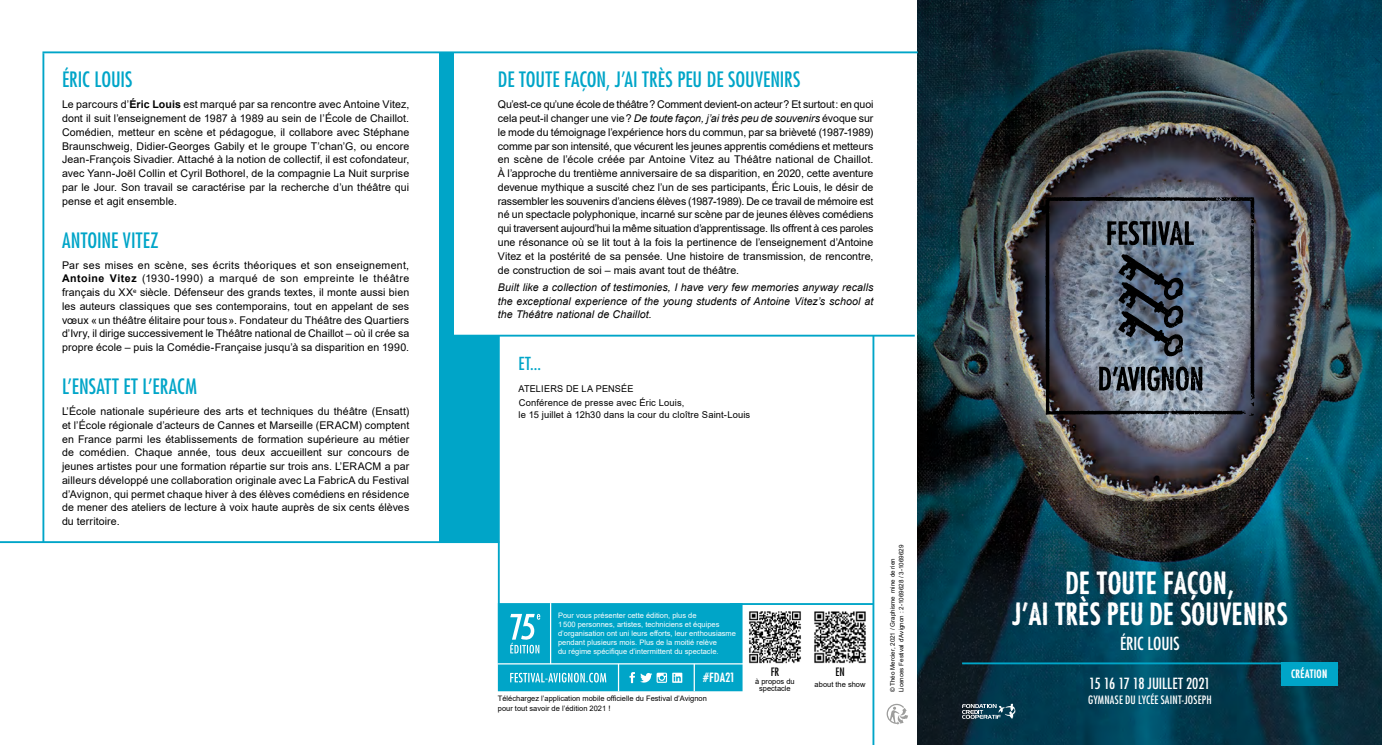
<style>
.page{position:relative;width:1382px;height:745px;background:#fff}
.page>*{position:absolute;margin:0;border:0;box-sizing:border-box;transform-origin:0 0}
.t1{font:30px/31.2px "Futur Avignon CAP";color:#fff;text-align:center}
.t2{font:condensed 20.62px "Futura LT";color:#00a5c8}
.t3{font:condensed 17.5px "Futura LT";color:#fff}
.t4{font:condensed 17.5px "Futura LT";color:#00a5c8}
.t5{font:condensed 15px "Futura LT";letter-spacing:-.01em;color:#fff}
.t6{font:12.5px "Futur Avignon CAP";color:#fff}
.t7{font:11.38px "Futur Avignon CAP";letter-spacing:.01em;color:#fff}
.t8{font:condensed 11.25px "Futura LT";letter-spacing:.015em;color:#fff}
.t9{font:500 condensed 11.25px "Futura LT Pro";color:#000}
.t10{font:10.62px/13.8px "Arial";letter-spacing:.01em;color:#000;text-align:justify}
.t11{font:italic 10.62px/13.8px "Arial";letter-spacing:.01em;color:#000;text-align:justify}
.t12{font:9.38px/14.8px "Arial";letter-spacing:.015em;color:#000}
.t13{font:7.5px/8.8px "Arial";color:#fff}
.t14{font:7.5px/10px "Arial";color:#000}
.t15{font:6.25px/8.8px "Arial";color:#000}
.s1{font-weight:700}
.s2{font-style:italic}
</style>
<div class="page">
<svg style="left:887px;top:703px;width:21px;height:21px"></svg>
<svg style="left:498px;top:603px;width:244px;height:88px;background:#11abcb"></svg>
<img style="left:918px;top:0;width:464px;height:744px">
<svg style="left:1045px;top:197px;width:210px;height:218px;background:#616a78"></svg>
<svg style="left:1215px;top:197px;width:16px;height:4px"></svg>
<svg style="left:1251px;top:219px;width:4px;height:7px"></svg>
<svg style="left:1243px;top:394px;width:11px;height:21px"></svg>
<svg style="left:962px;top:703px;width:54px;height:15px"></svg>
<hr style="left:42px;top:51px;width:876px;height:2px;background:#00a5c8">
<hr style="left:0;top:541px;width:499px;height:1px;background:#00a5c8">
<hr style="left:498px;top:335px;width:2px;height:327px;background:#00a5c8">
<hr style="left:42px;top:53px;width:2px;height:489px;background:#00a5c8">
<div style="left:440px;top:53px;width:14px;height:489px;background:#00a5c8"></div>
<hr style="left:962px;top:662px;width:376px;height:2px;background:#00a5c8">
<hr style="left:872px;top:335px;width:2px;height:409px;background:#00a5c8">
<hr style="left:730px;top:602px;width:143px;height:2px;background:#00a5c8">
<hr style="left:440px;top:334px;width:475px;height:2px;background:#00a5c8">
<div style="left:1281px;top:662px;width:57px;height:23px;background:#00a5c8"></div>
<img style="left:749px;top:611px;width:52px;height:51px">
<img style="left:814px;top:611px;width:52px;height:51px">
<div style="left:445px;top:335px;width:53px;height:206px;background:#00a5c8"></div>
<h2 class="t2" style="left:62px;top:67px;width:72px">ÉRIC LOUIS</h2>
<p class="t10" style="left:62px;top:98px;width:349px">Le parcours d’<span class="s1">Éric Louis</span> est marqué par sa rencontre avec Antoine Vitez, dont il suit l’enseignement de 1987 à 1989 au sein de l’École de Chaillot.<br>Comédien, metteur en scène et pédagogue, il collabore avec Stéphane Braunschweig, Didier-Georges Gabily et le groupe T’chan’G, ou encore Jean-François Sivadier. Attaché à la notion de collectif, il est cofondateur, avec Yann-Joël Collin et Cyril Bothorel, de la compagnie La Nuit surprise par le Jour. Son travail se caractérise par la recherche d’un théâtre qui pense et agit ensemble.</p>
<h2 class="t2" style="left:62px;top:227px;width:98px">ANTOINE VITEZ</h2>
<p class="t10" style="left:62px;top:258px;width:349px">Par ses mises en scène, ses écrits théoriques et son enseignement, <span class="s1">Antoine Vitez</span> (1930-1990) a marqué de son empreinte le théâtre français du XX<sup>e</sup> siècle. Défenseur des grands textes, il monte aussi bien les auteurs classiques que ses contemporains, tout en appelant de ses vœux «un théâtre élitaire pour tous». Fondateur du Théâtre des Quartiers d’Ivry, il dirige successivement le Théâtre national de Chaillot – où il crée sa propre école – puis la Comédie-Française jusqu’à sa disparition en 1990.</p>
<h2 class="t2" style="left:62px;top:374px;width:136px">L’ENSATT ET L’ERACM</h2>
<p class="t10" style="left:62px;top:404px;width:349px">L’École nationale supérieure des arts et techniques du théâtre (Ensatt) et l’École régionale d’acteurs de Cannes et Marseille (ERACM) comptent en France parmi les établissements de formation supérieure au métier de comédien. Chaque année, tous deux accueillent sur concours de jeunes artistes pour une formation répartie sur trois ans. L’ERACM a par ailleurs développé une collaboration originale avec La FabricA du Festival d’Avignon, qui permet chaque hiver à des élèves comédiens en résidence de mener des ateliers de lecture à voix haute auprès de six cents élèves du territoire.</p>
<h2 class="t2" style="left:498px;top:67px;width:304px">DE TOUTE FAÇON, J’AI TRÈS PEU DE SOUVENIRS</h2>
<p class="t10" style="left:498px;top:98px;width:377px">Qu’est-ce qu’une école de théâtre? Comment devient-on acteur? Et surtout: en quoi cela peut-il changer une vie? <span class="s2">De toute façon, j’ai très peu de souvenirs</span> évoque sur le mode du témoignage l’expérience hors du commun, par sa brièveté (1987-1989) comme par son intensité, que vécurent les jeunes apprentis comédiens et metteurs en scène de l’école créée par Antoine Vitez au Théâtre national de Chaillot.<br>À l’approche du trentième anniversaire de sa disparition, en 2020, cette aventure devenue mythique a suscité chez l’un de ses participants, Éric Louis, le désir de rassembler les souvenirs d’anciens élèves (1987-1989). De ce travail de mémoire est né un spectacle polyphonique, incarné sur scène par de jeunes élèves comédiens qui traversent aujourd’hui la même situation d’apprentissage. Ils offrent à ces paroles une résonance où se lit tout à la fois la pertinence de l’enseignement d’Antoine Vitez et la postérité de sa pensée. Une histoire de transmission, de rencontre, de construction de soi – mais avant tout de théâtre.</p>
<p class="t11" style="left:498px;top:280px;width:377px">Built like a collection of testimonies, I have very few memories anyway recalls the exceptional experience of the young students of Antoine Vitez’s school at the Théâtre national de Chaillot.</p>
<h3 class="t4" style="left:518px;top:352px;width:24px">ET...</h3>
<p class="t12" style="left:518px;top:380px;width:167px">ATELIERS DE LA PENSÉE<br>Conférence de presse avec Éric Louis,</p>
<p class="t12" style="left:518px;top:406px;width:233px">le 15 juillet à 12h30 dans la cour du cloître Saint-Louis</p>
<p class="t13" style="left:558px;top:611px;width:179px">Pour vous présenter cette édition, plus de<br>1500 personnes, artistes, techniciens et équipes d’organisation ont uni leurs efforts, leur enthousiasme pendant plusieurs mois. Plus de la moitié relève<br>du régime spécifique d’intermittent du spectacle.</p>
<p class="t6" style="left:702px;top:669px;width:33px">#FDA21</p>
<p class="t14" style="left:498px;top:693px;width:211px">Téléchargez l’application mobile officielle du Festival d’Avignon pour tout savoir de l’édition 2021 !</p>
<p class="t9" style="left:771px;top:663px;width:10px">FR</p>
<p class="t14" style="left:755px;top:676px;width:41px;line-height:7.5px;text-align:center">à propos du spectacle</p>
<p class="t9" style="left:835px;top:663px;width:11px">EN</p>
<p class="t14" style="left:815px;top:679px;width:52px">about the show</p>
<p class="t15" style="left:888px;top:691px;width:149px;rotate:-90deg">© Théo Mercier, 2021 / Graphisme mine de rien<br>Licences Festival d’Avignon : 2-1069628 / 3-1069629</p>
<h1 class="t1" style="left:1012px;top:566px;width:277px">DE TOUTE FAÇON,<br>J’AI TRÈS PEU DE SOUVENIRS</h1>
<h3 class="t3" style="left:1120px;top:632px;width:61px">ÉRIC LOUIS</h3>
<h3 class="t5" style="left:1089px;top:673px;width:123px">15 16 17 18 JUILLET 2021</h3>
<p class="t8" style="left:1088px;top:692px;width:125px">GYMNASE DU LYCÉE SAINT-JOSEPH</p>
<p class="t7" style="left:1291px;top:666px;width:38px">CRÉATION</p>
</div>
